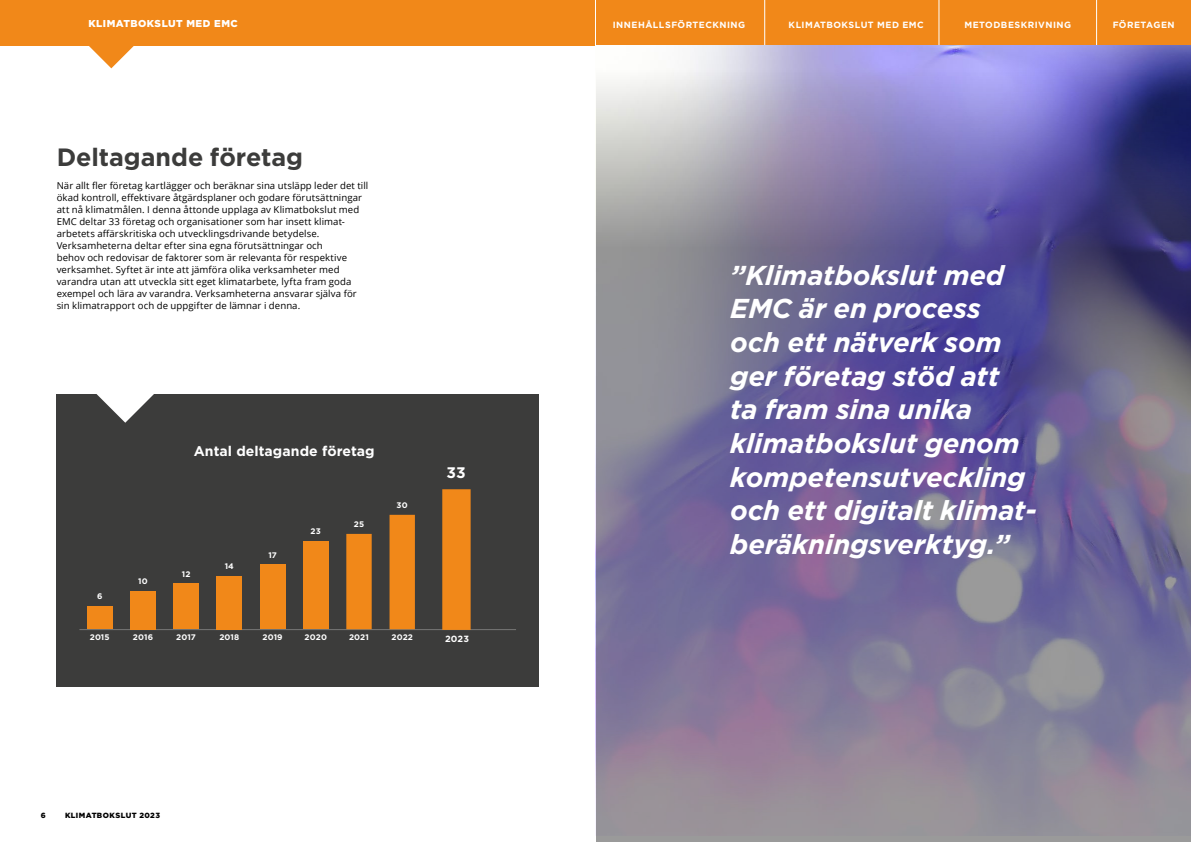
<style>
.page{position:relative;width:1191px;height:842px;background:#fff}
.page>*{position:absolute;margin:0;border:0;box-sizing:border-box;transform-origin:0 0}
.Citat{font:italic 700 27.3px/33.7px "Gotham";letter-spacing:-.005em;color:#fff}
.Rubrik_H2_-_invisible_index{font:700 25px "Gotham";letter-spacing:-.005em;color:#3c3c3b}
.Styckerubrik{font:700 15.3px "Gotham";color:#fff}
.Ingress{font:700 14px "Gotham";letter-spacing:.005em;color:#fff}
.Rubrik_Header_EMC_-_Invisible_index{font:900 10px "Gotham";letter-spacing:.05em;color:#fff}
.Bröd{font:9.5px/12px "Open Sans";letter-spacing:.01em;color:#000}
.Styckerubrik-2{font:700 9px "Gotham";letter-spacing:.055em;color:#fff}
.Styckerubrik-3{font:700 8.1px "Gotham";letter-spacing:.02em;color:#fff}
.t1{font:900 7.5px "Gotham";letter-spacing:.055em;color:#000}
</style>
<div class="page">
<svg style="left:88px;top:45px;width:46px;height:23px"></svg>
<div style="left:0;top:0;width:1191px;height:45px;background:#f18819"></div>
<hr style="left:595px;top:0;width:1px;height:52px;background:#fff">
<hr style="left:764px;top:0;width:1px;height:52px;background:#fff">
<hr style="left:938px;top:0;width:1px;height:52px;background:#fff">
<hr style="left:1096px;top:0;width:1px;height:52px;background:#fff">
<div style="left:57px;top:394px;width:482px;height:292px;background:#3c3c3b"></div>
<svg style="left:96px;top:394px;width:58px;height:29px"></svg>
<svg style="left:596px;top:44px;width:595px;height:798px;background:#7c759d"></svg>
<hr style="left:79px;top:629px;width:437px;height:1px;background:#fff">
<div style="left:303px;top:542px;width:25px;height:87px;background:#f18819"></div>
<svg style="left:389px;top:515px;width:26px;height:114px;background:#ec8619"></svg>
<svg style="left:346px;top:534px;width:26px;height:95px;background:#ec8619"></svg>
<div style="left:87px;top:606px;width:25px;height:23px;background:#f18819"></div>
<div style="left:130px;top:591px;width:26px;height:38px;background:#f18819"></div>
<div style="left:173px;top:584px;width:26px;height:45px;background:#f18819"></div>
<div style="left:217px;top:576px;width:25px;height:53px;background:#f18819"></div>
<div style="left:260px;top:564px;width:25px;height:65px;background:#f18819"></div>
<div style="left:442px;top:489px;width:28px;height:141px;background:#f18819"></div>
<p class="Rubrik_Header_EMC_-_Invisible_index" style="left:88px;top:16px;width:151px">KLIMATBOKSLUT MED EMC</p>
<p class="Styckerubrik-2" style="left:613px;top:19px;width:134px">INNEHÅLLSFÖRTECKNING</p>
<p class="Styckerubrik-2" style="left:788px;top:19px;width:137px">KLIMATBOKSLUT MED EMC</p>
<p class="Styckerubrik-2" style="left:964px;top:19px;width:108px">METODBESKRIVNING</p>
<p class="Styckerubrik-2" style="left:1112px;top:19px;width:63px">FÖRETAGEN</p>
<p class="Rubrik_H2_-_invisible_index" style="left:57px;top:142px;width:248px">Deltagande företag</p>
<p class="Bröd" style="left:57px;top:179px;width:313px">När allt fler företag kartlägger och beräknar sina utsläpp leder det till ökad kontroll, effektivare åtgärdsplaner och godare förutsättningar att nå klimatmålen. I denna åttonde upplaga av Klimatbokslut med EMC deltar 33 företag och organisationer som har insett klimat&shy;arbetets affä rskritiska och utvecklingsdrivande betydelse.<br>Verksamheterna deltar efter sina egna förutsättningar och<br>behov och redovisar de faktorer som är relevanta för respektive verksamhet. Syftet är inte att jämföra olika verksamheter med varandra utan att utveckla sitt eget klimatarbete, lyfta fram goda exempel och lära av varandra. Verksamheterna ansvarar själva för sin klimatrapport och de uppgifter de lämnar i denna.</p>
<p class="Styckerubrik-3" style="left:97px;top:592px;width:7px">6</p>
<p class="Styckerubrik-3" style="left:90px;top:633px;width:21px">2015</p>
<p class="Styckerubrik-3" style="left:138px;top:577px;width:11px">10</p>
<p class="Styckerubrik-3" style="left:133px;top:633px;width:22px">2016</p>
<p class="Ingress" style="left:194px;top:443px;width:182px">Antal deltagande företag</p>
<p class="Styckerubrik-3" style="left:182px;top:569px;width:10px">12</p>
<p class="Styckerubrik-3" style="left:225px;top:561px;width:11px">14</p>
<p class="Styckerubrik-3" style="left:268px;top:550px;width:10px">17</p>
<p class="Styckerubrik-3" style="left:311px;top:527px;width:12px">23</p>
<p class="Styckerubrik-3" style="left:354px;top:519px;width:12px">25</p>
<p class="Styckerubrik-3" style="left:397px;top:500px;width:13px">30</p>
<p class="Styckerubrik-3" style="left:176px;top:633px;width:21px">2017</p>
<p class="Styckerubrik-3" style="left:219px;top:633px;width:21px">2018</p>
<p class="Styckerubrik-3" style="left:262px;top:633px;width:22px">2019</p>
<p class="Styckerubrik-3" style="left:305px;top:633px;width:24px">2020</p>
<p class="Styckerubrik-3" style="left:349px;top:633px;width:21px">2021</p>
<p class="Styckerubrik-3" style="left:391px;top:633px;width:23px">2022</p>
<p class="Styckerubrik" style="left:446px;top:464px;width:21px">33</p>
<p class="Styckerubrik-2" style="left:445px;top:634px;width:25px">2023</p>
<p class="t1" style="left:41px;top:810px;width:6px">6</p>
<p class="t1" style="left:65px;top:810px;width:97px">KLIMATBOKSLUT 2023</p>
<p class="Citat" style="left:730px;top:258px;width:308px">”Klimatbokslut med<br>EMC är en process och ett nätverk som ger företag stöd att<br>ta fram sina unika klimatbokslut genom kompetensutveckling och ett digitalt klimat&shy;beräkningsverktyg.”</p>
</div>
